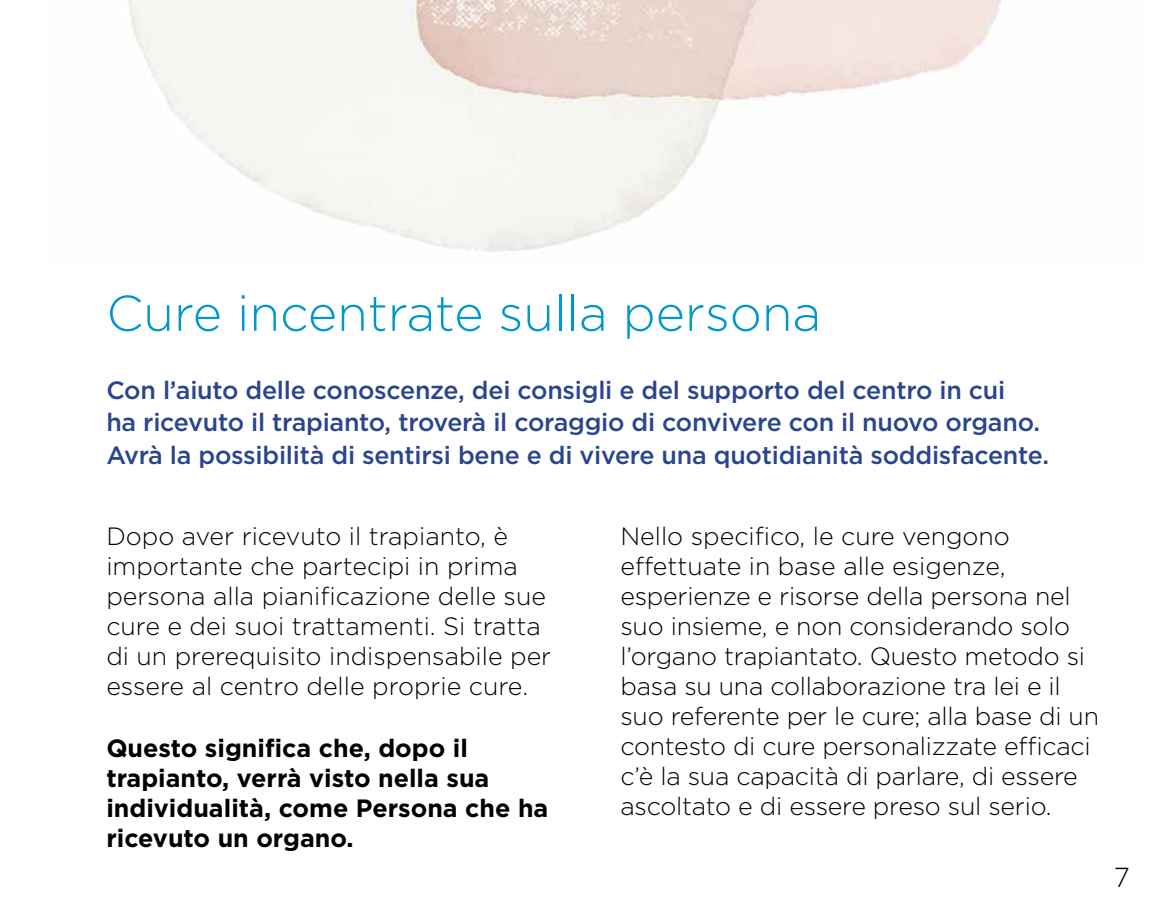
<style>
.page{position:relative;width:1170px;height:922px;background:#fff}
.page>*{position:absolute;margin:0;border:0;box-sizing:border-box;transform-origin:0 0}
.t1{font:300 50px "Gotham";color:#0097cc}
.t2{font:300 27.5px "Gotham";color:#000}
.t3{font:300 25px/30px "Gotham";letter-spacing:-.01em;color:#000}
.t4{font:500 25px/32.5px "Gotham";letter-spacing:-.01em;color:#29458e}
.t5{font:700 25px/30px "Gotham";color:#000}
</style>
<div class="page">
<img style="left:129px;top:0;width:872px;height:251px">
<h1 class="t1" style="left:106px;top:281px;width:716px">Cure incentrate sulla persona</h1>
<p class="t4" style="left:106px;top:373px;width:944px">Con l’aiuto delle conoscenze, dei consigli e del supporto del centro in cui<br>ha ricevuto il trapianto, troverà il coraggio di convivere con il nuovo organo.<br>Avrà la possibilità di sentirsi bene e di vivere una quotidianità soddisfacente.</p>
<p class="t3" style="left:106px;top:520px;width:446px">Dopo aver ricevuto il trapianto, è importante che partecipi in prima persona alla pianificazione delle sue cure e dei suoi trattamenti. Si tratta di un prerequisito indispensabile per essere al centro delle proprie cure.</p>
<p class="t5" style="left:106px;top:732px;width:443px">Questo significa che, dopo il trapianto, verrà visto nella sua individualità, come Persona che ha ricevuto un organo.</p>
<p class="t3" style="left:620px;top:520px;width:480px">Nello specifico, le cure vengono effettuate in base alle esigenze, esperienze e risorse della persona nel suo insieme, e non considerando solo l’organo trapiantato. Questo metodo si basa su una collaborazione tra lei e il suo referente per le cure; alla base di un contesto di cure personalizzate efficaci c’è la sua capacità di parlare, di essere ascoltato e di essere preso sul serio.</p>
<p class="t2" style="left:1113px;top:859px;width:18px">7</p>
</div>
